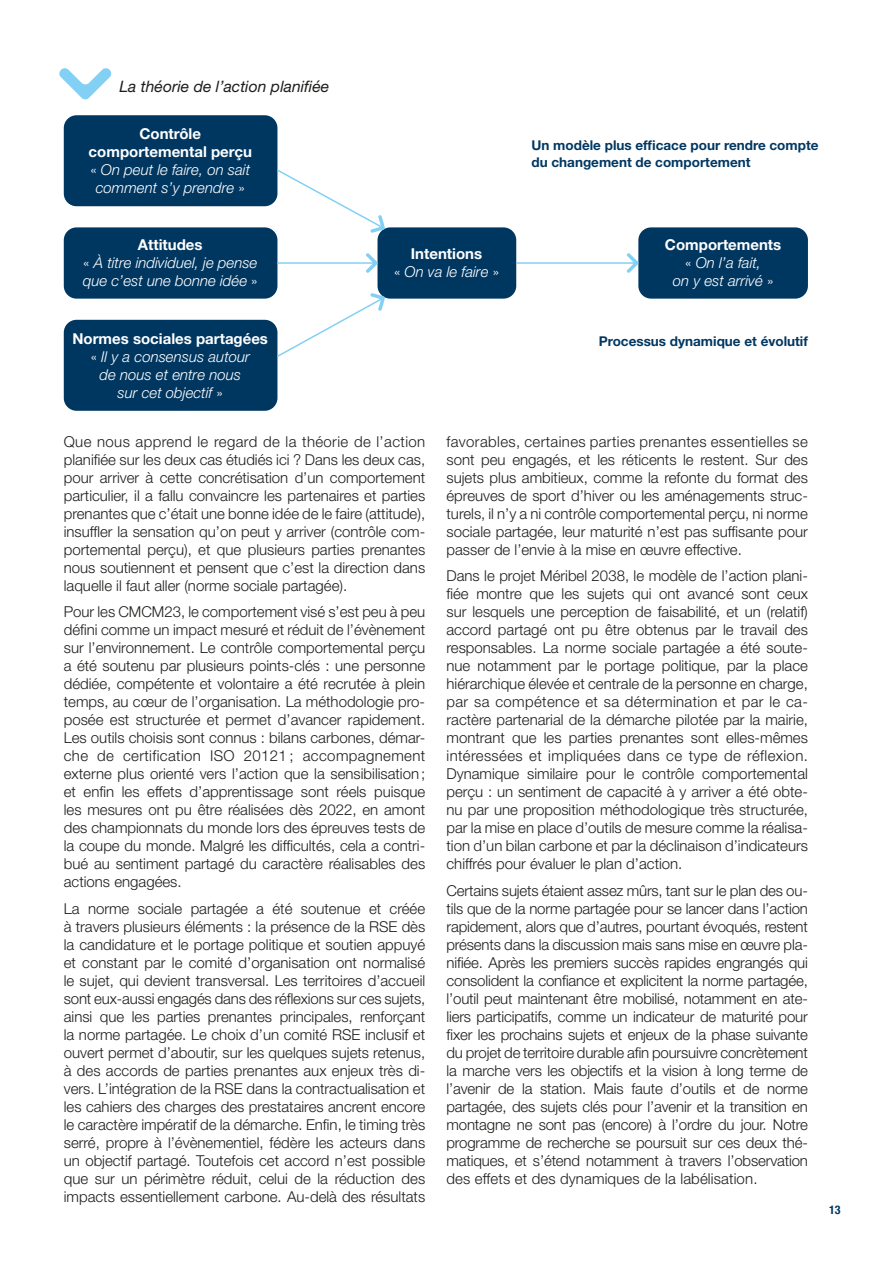
<style>
.page{position:relative;width:893px;height:1263px;background:#fff}
.page>*{position:absolute;margin:0;border:0;box-sizing:border-box;transform-origin:0 0}
.t1{font:italic 15.75px "Helvetica Neue LT Std";color:#1d1d1b}
.t2{font:300 15px/18px "Helvetica Neue LT Std";color:#1d1d1b;text-align:justify}
.t3{font:italic 300 15px/18px "Helvetica Neue LT Std";color:#fff;text-align:center}
.t4{font:700 13.5px/16.2px "Helvetica Neue LT Std";color:#003761}
.t5{font:700 condensed 12px "Helvetica Neue";color:#003761}
.s1{font-weight:700;font-style:normal}
.s2{font-style:normal}
</style>
<div class="page">
<svg style="left:59px;top:68px;width:53px;height:32px"></svg>
<div style="left:638px;top:227px;width:170px;height:72px;background:#003761;border-radius:13px"></div>
<div style="left:64px;top:227px;width:213px;height:72px;background:#003761;border-radius:13px"></div>
<div style="left:64px;top:115px;width:213px;height:91px;background:#003761;border-radius:13px"></div>
<div style="left:64px;top:320px;width:213px;height:91px;background:#003761;border-radius:13px"></div>
<div style="left:377px;top:227px;width:139px;height:72px;background:#003761;border-radius:13px"></div>
<svg style="left:626px;top:253px;width:12px;height:20px"></svg>
<svg style="left:366px;top:253px;width:12px;height:20px"></svg>
<hr style="left:277px;top:262px;width:97px;height:2px;background:#83d0f5">
<svg style="left:275px;top:293px;width:110px;height:65px"></svg>
<svg style="left:275px;top:168px;width:110px;height:65px"></svg>
<hr style="left:516px;top:262px;width:118px;height:2px;background:#83d0f5">
<p class="t1" style="left:120px;top:77px;width:211px">La théorie de l’action planifiée</p>
<p class="t3" style="left:89px;top:125px;width:165px"><span class="s1">Contrôle comportemental perçu </span><span class="s2">«</span> On peut le faire, on sait comment s’y prendre <span class="s2">»</span></p>
<p class="t3" style="left:83px;top:236px;width:176px"><span class="s1">Attitudes<br></span><span class="s2">«</span> À titre individuel, je pense que c’est une bonne idée <span class="s2">»</span></p>
<p class="t3" style="left:394px;top:245px;width:107px"><span class="s1">Intentions<br></span><span class="s2">«</span> On va le faire <span class="s2">»</span></p>
<p class="t4" style="left:531px;top:137px;width:288px">Un modèle plus efficace pour rendre compte du changement de comportement</p>
<p class="t3" style="left:665px;top:236px;width:118px"><span class="s1">Comportements </span><span class="s2">«</span> On l’a fait,<br>on y est arrivé <span class="s2">»</span></p>
<p class="t3" style="left:73px;top:329px;width:197px"><span class="s1">Normes sociales partagées </span><span class="s2">«</span> Il y a consensus autour<br>de nous et entre nous<br>sur cet objectif <span class="s2">»</span></p>
<p class="t2" style="left:64px;top:432px;width:363px">Que nous apprend le regard de la théorie de l’action planifiée sur les deux cas étudiés ici ? Dans les deux cas, pour arriver à cette concrétisation d’un comportement particulier, il a fallu convaincre les partenaires et parties prenantes que c’était une bonne idée de le faire (attitude), insuffler la sensation qu’on peut y arriver (contrôle com&shy;portemental perçu), et que plusieurs parties prenantes nous soutiennent et pensent que c’est la direction dans laquelle il faut aller (norme sociale partagée).</p>
<p class="t2" style="left:64px;top:602px;width:363px;text-align:left">Pour les CMCM23, le comportement visé s’est peu à peu défini comme un impact mesuré et réduit de l’évènement sur l’environnement. Le contrôle comportemental perçu a été soutenu par plusieurs points-clés : une personne dédiée, compétente et volontaire a été recrutée à plein temps, au cœur de l’organisation. La méthodologie pro&shy;posée est structurée et permet d’avancer rapidement.<br>Les outils choisis sont connus : bilans carbones, démar&shy;che de certification ISO 20121 ; accompagnement externe plus orienté vers l’action que la sensibilisation; et enfin les effets d’apprentissage sont réels puisque les mesures ont pu être réalisées dès 2022, en amont des championnats du monde lors des épreuves tests de la coupe du monde. Malgré les difficultés, cela a contri&shy;bué au sentiment partagé du caractère réalisables des actions engagées.</p>
<p class="t2" style="left:64px;top:899px;width:363px">La norme sociale partagée a été soutenue et créée à travers plusieurs éléments : la présence de la RSE dès la candidature et le portage politique et soutien appuyé et constant par le comité d’organisation ont normalisé le sujet, qui devient transversal. Les territoires d’accueil sont eux-aussi engagés dans des réflexions sur ces sujets, ainsi que les parties prenantes principales, renforçant la norme partagée. Le choix d’un comité RSE inclusif et ouvert permet d’aboutir, sur les quelques sujets retenus, à des accords de parties prenantes aux enjeux très di&shy;vers. L’intégration de la RSE dans la contractualisation et les cahiers des charges des prestataires ancrent encore le caractère impératif de la démarche. Enfin, le timing très serré, propre à l’évènementiel, fédère les acteurs dans un objectif partagé. Toutefois cet accord n’est possible que sur un périmètre réduit, celui de la réduction des impacts essentiellement carbone. Au-delà des résultats</p>
<p class="t4" style="left:599px;top:333px;width:211px">Processus dynamique et évolutif</p>
<p class="t2" style="left:446px;top:432px;width:363px;text-align:left">favorables, certaines parties prenantes essentielles se sont peu engagés, et les réticents le restent. Sur des sujets plus ambitieux, comme la refonte du format des épreuves de sport d’hiver ou les aménagements struc&shy;turels, il n’y a ni contrôle comportemental perçu, ni norme sociale partagée, leur maturité n’est pas suffisante pour passer de l’envie à la mise en œuvre effective.</p>
<p class="t2" style="left:446px;top:566px;width:363px;text-align:left">Dans le projet Méribel 2038, le modèle de l’action plani&shy;fiée montre que les sujets qui ont avancé sont ceux sur lesquels une perception de faisabilité, et un (relatif) accord partagé ont pu être obtenus par le travail des responsables. La norme sociale partagée a été soute&shy;nue notamment par le portage politique, par la place hiérarchique élevée et centrale de la personne en charge, par sa compétence et sa détermination et par le ca&shy;ractère partenarial de la démarche pilotée par la mairie, montrant que les parties prenantes sont elles-mêmes intéressées et impliquées dans ce type de réflexion.<br>Dynamique similaire pour le contrôle comportemental perçu : un sentiment de capacité à y arriver a été obte&shy;nu par une proposition méthodologique très structurée, par la mise en place d’outils de mesure comme la réalisa&shy;tion d’un bilan carbone et par la déclinaison d’indicateurs chiffrés pour évaluer le plan d’action.</p>
<p class="t2" style="left:446px;top:881px;width:363px">Certains sujets étaient assez mûrs, tant sur le plan des ou&shy;tils que de la norme partagée pour se lancer dans l’action rapidement, alors que d’autres, pourtant évoqués, restent présents dans la discussion mais sans mise en œuvre pla&shy;nifiée. Après les premiers succès rapides engrangés qui consolident la confiance et explicitent la norme partagée, l’outil peut maintenant être mobilisé, notamment en ate&shy;liers participatifs, comme un indicateur de maturité pour fixer les prochains sujets et enjeux de la phase suivante du projet de territoire durable afin poursuivre concrètement la marche vers les objectifs et la vision à long terme de l’avenir de la station. Mais faute d’outils et de norme partagée, des sujets clés pour l’avenir et la transition en montagne ne sont pas (encore) à l’ordre du jour. Notre programme de recherche se poursuit sur ces deux thé&shy;matiques, et s’étend notamment à travers l’observation des effets et des dynamiques de la labélisation.</p>
<p class="t5" style="left:829px;top:1200px;width:13px">13</p>
</div>
